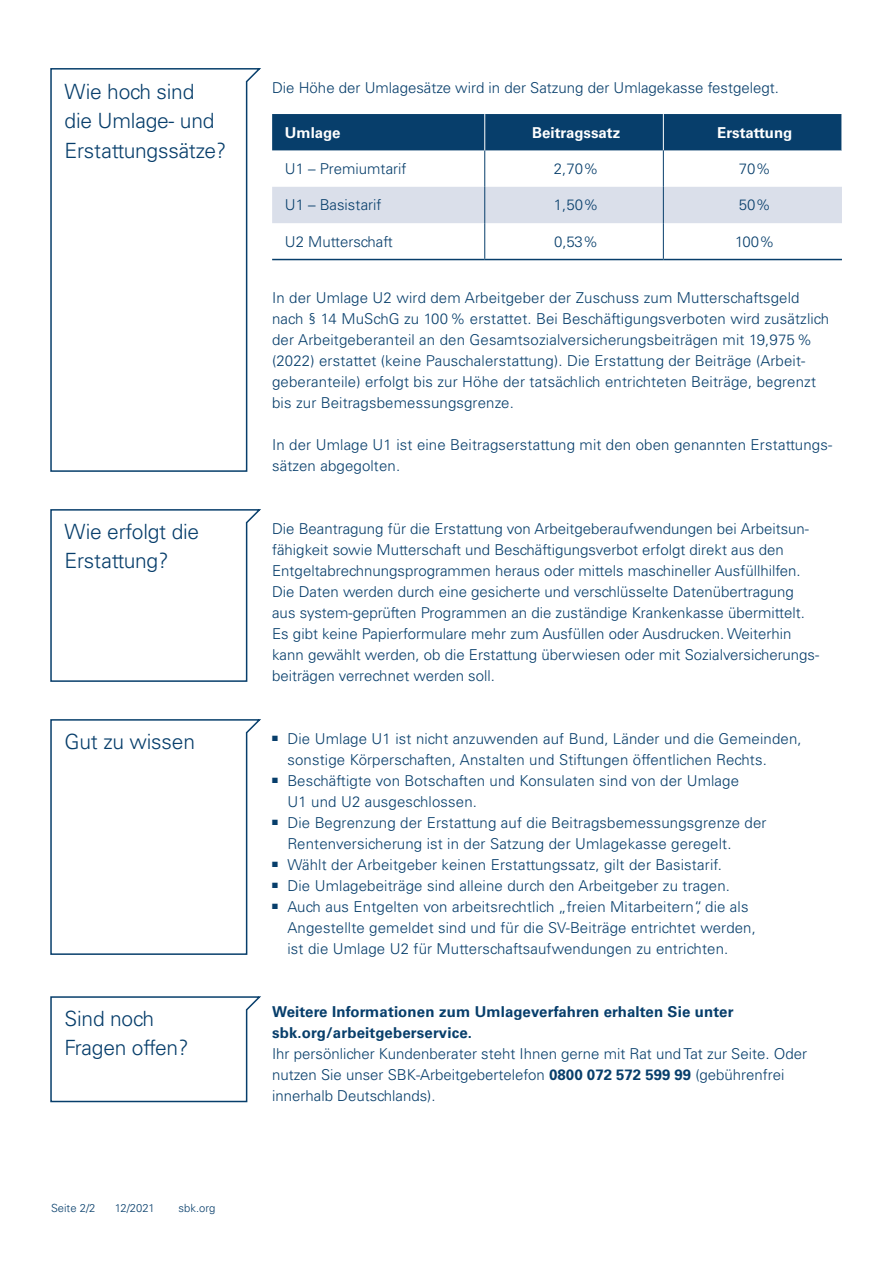
<style>
.page{position:relative;width:893px;height:1263px;background:#fff}
.page>*{position:absolute;margin:0;border:0;box-sizing:border-box;transform-origin:0 0}
.t1{font:300 21px/29.4px "Univers LT Std";letter-spacing:-.01em;color:#073e6b}
.t2{font:300 15px/21px "Univers LT Std";letter-spacing:.01em;color:#073e6b}
.t3{font:700 15px/21px "Univers LT Std";letter-spacing:.01em;color:#073e6b}
.t4{font:700 15px "Univers LT Std";color:#fff}
.t5{font:300 11.25px "Univers LT Std";color:#073e6b}
.s1{font-weight:700}
</style>
<div class="page">
<svg style="left:50px;top:996px;width:211px;height:107px"></svg>
<svg style="left:50px;top:68px;width:211px;height:404px"></svg>
<svg style="left:50px;top:719px;width:211px;height:236px"></svg>
<svg style="left:50px;top:509px;width:211px;height:173px"></svg>
<div style="left:272px;top:114px;width:570px;height:36px;background:#073e6b"></div>
<div style="left:272px;top:187px;width:570px;height:36px;background:#dadfea"></div>
<hr style="left:484px;top:150px;width:1px;height:37px;background:#073e6b">
<hr style="left:484px;top:187px;width:1px;height:36px;background:#073e6b">
<hr style="left:484px;top:223px;width:1px;height:36px;background:#073e6b">
<hr style="left:484px;top:114px;width:1px;height:36px;background:#fff">
<hr style="left:663px;top:114px;width:1px;height:36px;background:#fff">
<hr style="left:663px;top:150px;width:1px;height:37px;background:#073e6b">
<hr style="left:663px;top:187px;width:1px;height:36px;background:#073e6b">
<hr style="left:663px;top:223px;width:1px;height:36px;background:#073e6b">
<hr style="left:272px;top:259px;width:213px;height:1px;background:#073e6b">
<hr style="left:485px;top:259px;width:178px;height:1px;background:#073e6b">
<hr style="left:663px;top:259px;width:179px;height:1px;background:#073e6b">
<h1 class="t1" style="left:65px;top:77px;width:163px">Wie hoch sind die Umlage- und<br>Erstattungssätze?</h1>
<p class="t2" style="left:272px;top:77px;width:508px">Die Höhe der Umlagesätze wird in der Satzung der Umlagekasse festgelegt.</p>
<p class="t4" style="left:285px;top:124px;width:57px">Umlage</p>
<p class="t4" style="left:532px;top:124px;width:90px">Beitragssatz</p>
<p class="t4" style="left:717px;top:124px;width:77px">Erstattung</p>
<p class="t2" style="left:285px;top:158px;width:123px">U1 – Premiumtarif</p>
<p class="t2" style="left:554px;top:158px;width:46px">2,70%</p>
<p class="t2" style="left:739px;top:158px;width:34px">70%</p>
<p class="t2" style="left:285px;top:195px;width:98px">U1 – Basistarif</p>
<p class="t2" style="left:554px;top:195px;width:46px">1,50%</p>
<p class="t2" style="left:739px;top:195px;width:34px">50%</p>
<p class="t2" style="left:285px;top:231px;width:109px">U2 Mutterschaft</p>
<p class="t2" style="left:554px;top:231px;width:45px">0,53%</p>
<p class="t2" style="left:735px;top:231px;width:41px">100%</p>
<p class="t2" style="left:272px;top:287px;width:559px">In der Umlage U2 wird dem Arbeitgeber der Zuschuss zum Mutterschaftsgeld nach § 14 MuSchG zu 100% erstattet. Bei Beschäftigungsverboten wird zusätzlich der Arbeitgeberanteil an den Gesamtsozialversicherungsbeiträgen mit 19,975% (2022) erstattet (keine Pauschalerstattung). Die Erstattung der Beiträge (Arbeit&shy;geberanteile) erfolgt bis zur Höhe der tatsächlich entrichteten Beiträge, begrenzt bis zur Beitragsbemessungsgrenze.</p>
<p class="t2" style="left:272px;top:434px;width:562px">In der Umlage U1 ist eine Beitragserstattung mit den oben genannten Erstattungs&shy;sätzen abgegolten.</p>
<h1 class="t1" style="left:65px;top:516px;width:136px">Wie erfolgt die<br>Erstattung?</h1>
<p class="t2" style="left:272px;top:518px;width:548px">Die Beantragung für die Erstattung von Arbeitgeberaufwendungen bei Arbeitsun&shy;fähigkeit sowie Mutterschaft und Beschäftigungsverbot erfolgt direkt aus den Entgeltabrechnungsprogrammen heraus oder mittels maschineller Ausfüllhilfen.<br>Die Daten werden durch eine gesicherte und verschlüsselte Datenübertragung aus system-geprüften Programmen an die zuständige Krankenkasse übermittelt.<br>Es gibt keine Papierformulare mehr zum Ausfüllen oder Ausdrucken. Weiterhin kann gewählt werden, ob die Erstattung überwiesen oder mit Sozialversicherungs&shy;beiträgen verrechnet werden soll.</p>
<h1 class="t1" style="left:65px;top:726px;width:132px">Gut zu wissen</h1>
<p class="t2" style="left:287px;top:728px;width:516px;text-indent:-15px">■ Die Umlage U1 ist nicht anzuwenden auf Bund, Länder und die Gemeinden, sonstige Körperschaften, Anstalten und Stiftungen öffentlichen Rechts.</p>
<p class="t2" style="left:287px;top:770px;width:453px;text-indent:-15px">■ Beschäftigte von Botschaften und Konsulaten sind von der Umlage<br>U1 und U2 ausgeschlossen.</p>
<p class="t2" style="left:287px;top:812px;width:481px;text-indent:-15px">■ Die Begrenzung der Erstattung auf die Beitragsbemessungsgrenze der<br>Rentenversicherung ist in der Satzung der Umlagekasse geregelt.</p>
<p class="t2" style="left:272px;top:854px;width:451px">■ Wählt der Arbeitgeber keinen Erstattungssatz, gilt der Basistarif.</p>
<p class="t2" style="left:272px;top:875px;width:459px">■ Die Umlagebeiträge sind alleine durch den Arbeitgeber zu tragen.</p>
<p class="t2" style="left:287px;top:896px;width:470px;text-indent:-15px">■ Auch aus Entgelten von arbeitsrechtlich „freien Mitarbeitern“, die als<br>Angestellte gemeldet sind und für die SV-Beiträge entrichtet werden, ist die Umlage U2 für Mutterschaftsaufwendungen zu entrichten.</p>
<h1 class="t1" style="left:65px;top:1004px;width:126px">Sind noch<br>Fragen offen?</h1>
<p class="t3" style="left:272px;top:1001px;width:463px">Weitere Informationen zum Umlageverfahren erhalten Sie unter sbk.org/arbeitgeberservice.</p>
<p class="t2" style="left:272px;top:1043px;width:536px">Ihr persönlicher Kundenberater steht Ihnen gerne mit Rat und Tat zur Seite. Oder nutzen Sie unser SBK-Arbeitgebertelefon <span class="s1">0800 072 572 599 99</span> (gebührenfrei innerhalb Deutschlands).</p>
<p class="t5" style="left:51px;top:1201px;width:46px">Seite 2/2</p>
<p class="t5" style="left:115px;top:1201px;width:42px">12/2021</p>
<p class="t5" style="left:179px;top:1201px;width:38px">sbk.org</p>
</div>
